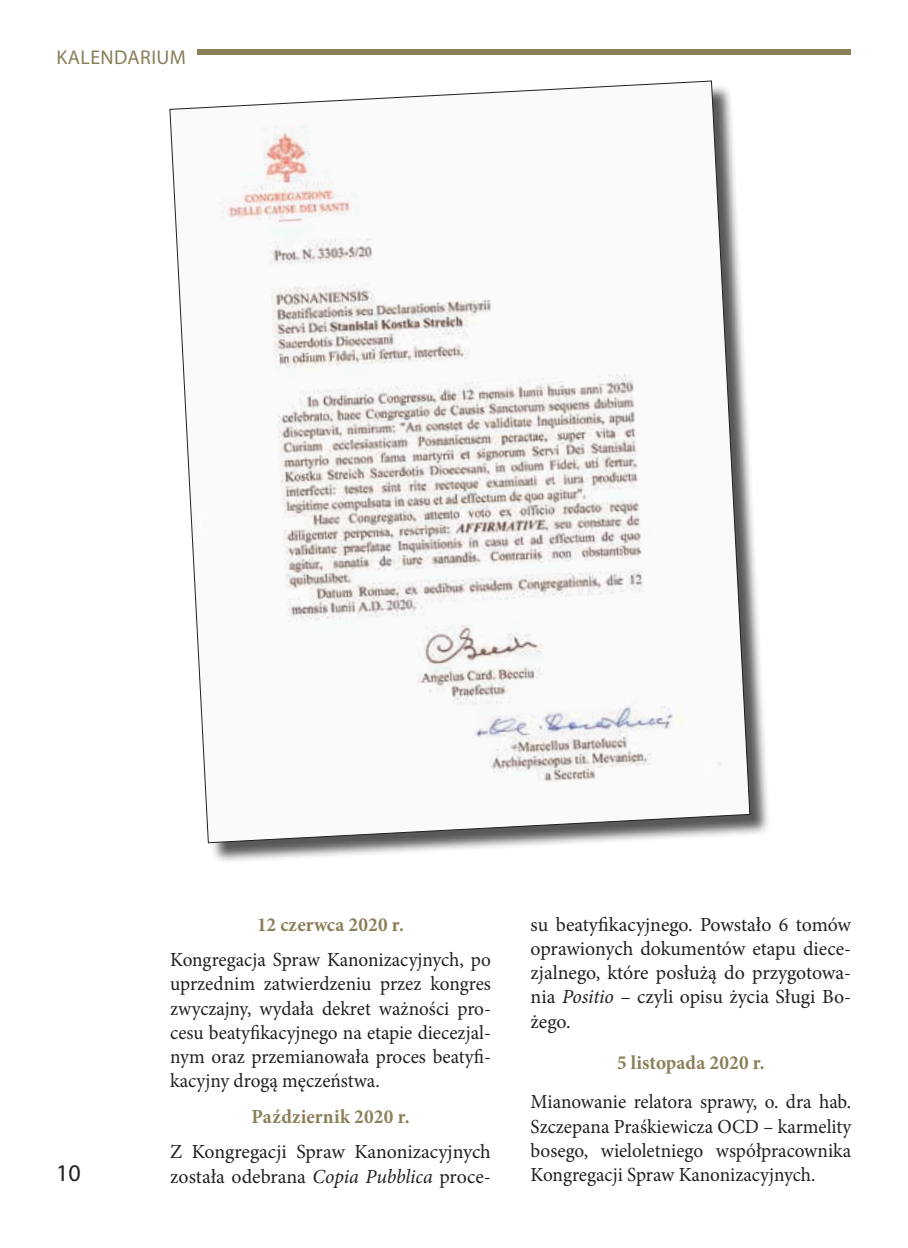
<style>
.page{position:relative;width:908px;height:1248px;background:#fff}
.page>*{position:absolute;margin:0;border:0;box-sizing:border-box;transform-origin:0 0}
.t1{font:24px "Myriad Pro";color:#231f20}
.t2{font:20px/24.2px "Minion Pro";color:#231f20;text-align:justify;scale:.96 1}
.t3{font:20px/24.2px "Minion Pro";color:#231f20}
.t4{font:700 20px "Minion Pro";letter-spacing:.01em;color:#8a7f58;scale:.96 1}
.t5{font:20px "Myriad Pro";letter-spacing:.02em;color:#8a7f58}
.s1{font-style:italic}
</style>
<div class="page">
<div style="left:172px;top:84px;width:599px;height:779px;background:#231f20;opacity:.75"></div>
<svg style="left:169px;top:81px;width:581px;height:762px"></svg>
<div style="left:197px;top:49px;width:653px;height:5px;background:#8a7f58"></div>
<p class="t5" style="left:56px;top:45px;width:131px">KALENDARIUM</p>
<p class="t1" style="left:56px;top:1157px;width:26px">10</p>
<p class="t4" style="left:257px;top:910px;width:154px">12 czerwca 2020 r.</p>
<p class="t2" style="left:170px;top:947px;width:335px">Kongregacja Spraw Kanonizacyjnych, po uprzednim zatwierdzeniu przez kongres zwyczajny, wydała dekret ważności pro&shy;cesu beatyfikacyjnego na etapie diecezjal&shy;nym oraz przemianowała proces beatyfi&shy;kacyjny drogą męczeństwa.</p>
<p class="t4" style="left:251px;top:1102px;width:166px">Październik 2020 r.</p>
<p class="t3" style="left:170px;top:1139px;width:322px">Z Kongregacji Spraw Kanonizacyjnych została odebrana <span class="s1">Copia Pubblica</span> proce-</p>
<p class="t3" style="left:530px;top:912px;width:322px;text-align:justify">su beatyfikacyjnego. Powstało 6 tomów oprawionych dokumentów etapu diece&shy;zjalnego, które posłużą do przygotowa&shy;nia <span class="s1">Positio</span> – czyli opisu życia Sługi Bo&shy;żego.</p>
<p class="t4" style="left:616px;top:1048px;width:155px">5 listopada 2020 r.</p>
<p class="t2" style="left:530px;top:1089px;width:335px">Mianowanie relatora sprawy, o. dra hab.<br>Szczepana Praśkiewicza OCD – karmelity bosego, wieloletniego współpracownika Kongregacji Spraw Kanonizacyjnych.</p>
</div>
